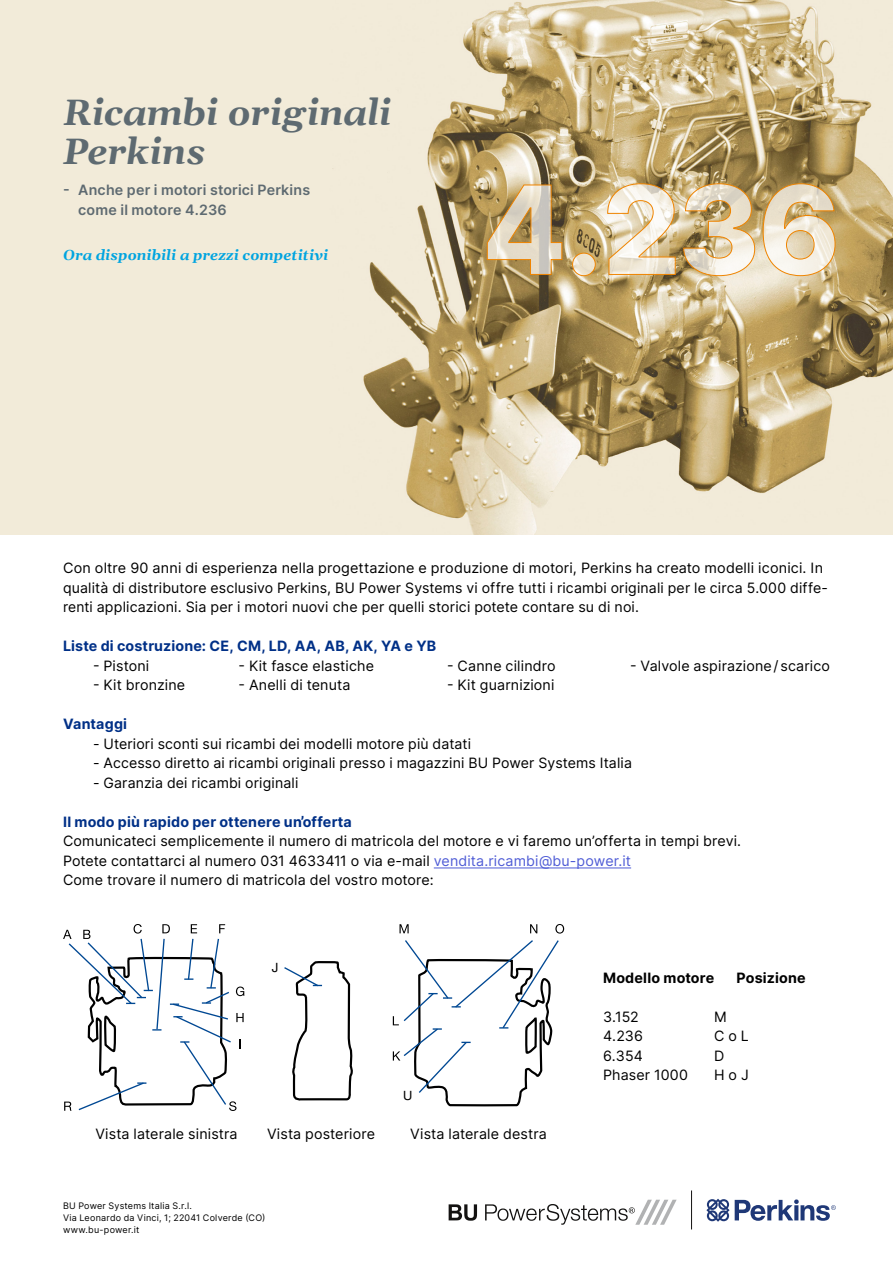
<style>
.page{position:relative;width:893px;height:1263px;background:#fff}
.page>*{position:absolute;margin:0;border:0;box-sizing:border-box;transform-origin:0 0}
.t1{font:italic 700 36px/39px "Gelasio";letter-spacing:-.01em;color:#5e6a71}
.t2{font:14.25px/19.5px "Inter";letter-spacing:.01em;color:#000}
.t3{font:700 14.25px "Inter";letter-spacing:.015em;color:#003087}
.t4{font:600 14.25px/19.5px "Inter";letter-spacing:.01em;color:#5e6a71}
.t5{font:italic 700 14.25px "Gelasio";letter-spacing:.005em;color:#00a4e0}
.t6{font:700 14.25px "Inter";letter-spacing:.015em;color:#000}
.t7{font:12.9px "Helvetica Neue LT Pro";color:#000}
.t8{font:9px/12px "Inter";letter-spacing:.025em;color:#000}
.s1{color:#4f5cd6}
</style>
<div class="page">
<img style="left:0;top:0;width:893px;height:534px">
<svg style="left:706px;top:1199px;width:130px;height:23px"></svg>
<hr style="left:691px;top:1190px;width:1px;height:39px;background:#131211">
<svg style="left:449px;top:1204px;width:28px;height:17px"></svg>
<svg style="left:485px;top:1200px;width:192px;height:25px"></svg>
<svg style="left:399px;top:924px;width:10px;height:9px"></svg>
<svg style="left:530px;top:924px;width:7px;height:9px"></svg>
<svg style="left:555px;top:924px;width:9px;height:9px"></svg>
<svg style="left:284px;top:961px;width:69px;height:140px"></svg>
<svg style="left:393px;top:940px;width:166px;height:167px"></svg>
<svg style="left:63px;top:924px;width:181px;height:187px"></svg>
<hr style="left:434px;top:867px;width:197px;height:1px;background:#4f5cd6">
<svg style="left:487px;top:184px;width:76px;height:91px;background:#c5b18b"></svg>
<svg style="left:572px;top:252px;width:24px;height:24px"></svg>
<svg style="left:607px;top:183px;width:69px;height:92px"></svg>
<svg style="left:683px;top:183px;width:72px;height:93px;background:#d8c5a2"></svg>
<svg style="left:762px;top:183px;width:74px;height:93px;background:#e3d1b0"></svg>
<h1 class="t1" style="left:63px;top:90px;width:330px">Ricambi originali<br>Perkins</h1>
<p class="t4" style="left:78px;top:180px;width:233px;text-indent:-15px">- Anche per i motori storici Perkins come il motore 4.236</p>
<p class="t5" style="left:63px;top:243px;width:267px">Ora disponibili a prezzi competitivi</p>
<p class="t2" style="left:63px;top:558px;width:766px">Con oltre 90 anni di esperienza nella progettazione e produzione di motori, Perkins ha creato modelli iconici. In qualità di distributore esclusivo Perkins, BU Power Systems vi offre tutti i ricambi originali per le circa 5.000 diffe&shy;renti applicazioni. Sia per i motori nuovi che per quelli storici potete contare su di noi.</p>
<p class="t3" style="left:63px;top:635px;width:375px">Liste di costruzione: CE, CM, LD, AA, AB, AK, YA e YB</p>
<p class="t2" style="left:93px;top:655px;width:58px">- Pistoni</p>
<p class="t2" style="left:239px;top:655px;width:137px">- Kit fasce elastiche</p>
<p class="t2" style="left:447px;top:655px;width:110px">- Canne cilindro</p>
<p class="t2" style="left:630px;top:655px;width:201px">- Valvole aspirazione/scarico</p>
<p class="t2" style="left:93px;top:675px;width:94px">- Kit bronzine</p>
<p class="t2" style="left:239px;top:675px;width:113px">- Anelli di tenuta</p>
<p class="t2" style="left:447px;top:675px;width:109px">- Kit guarnizioni</p>
<p class="t3" style="left:63px;top:713px;width:66px">Vantaggi</p>
<p class="t2" style="left:93px;top:733px;width:380px">- Uteriori sconti sui ricambi dei modelli motore più datati</p>
<p class="t2" style="left:93px;top:753px;width:540px">- Accesso diretto ai ricambi originali presso i magazzini BU Power Systems Italia</p>
<p class="t2" style="left:93px;top:772px;width:207px">- Garanzia dei ricambi originali</p>
<p class="t3" style="left:63px;top:811px;width:290px">Il modo più rapido per ottenere un̕offerta</p>
<p class="t2" style="left:63px;top:831px;width:680px">Comunicateci semplicemente il numero di matricola del motore e vi faremo un’offerta in tempi brevi.<br>Potete contattarci al numero 031 4633411 o via e-mail <span class="s1">vendita.ricambi@bu-power.it<br></span>Come trovare il numero di matricola del vostro motore:</p>
<p class="t7" style="left:272px;top:960px;width:8px">J</p>
<p class="t7" style="left:403px;top:1088px;width:11px">U</p>
<p class="t2" style="left:95px;top:1123px;width:144px">Vista laterale sinistra</p>
<p class="t2" style="left:267px;top:1123px;width:110px">Vista posteriore</p>
<p class="t2" style="left:410px;top:1123px;width:138px">Vista laterale destra</p>
<p class="t8" style="left:63px;top:1199px;width:204px">BU Power Systems Italia S.r.l.<br>Via Leonardo da Vinci, 1; 22041 Colverde (CO) www.bu-power.it</p>
<p class="t6" style="left:603px;top:967px;width:113px">Modello motore</p>
<p class="t6" style="left:736px;top:967px;width:71px">Posizione</p>
<p class="t2" style="left:603px;top:1006px;width:37px">3.152</p>
<p class="t2" style="left:714px;top:1006px;width:14px">M</p>
<p class="t2" style="left:603px;top:1026px;width:41px">4.236</p>
<p class="t2" style="left:714px;top:1026px;width:36px">C o L</p>
<p class="t2" style="left:603px;top:1045px;width:41px">6.354</p>
<p class="t2" style="left:714px;top:1045px;width:12px">D</p>
<p class="t2" style="left:603px;top:1065px;width:86px">Phaser 1000</p>
<p class="t2" style="left:714px;top:1065px;width:36px">H o J</p>
</div>
